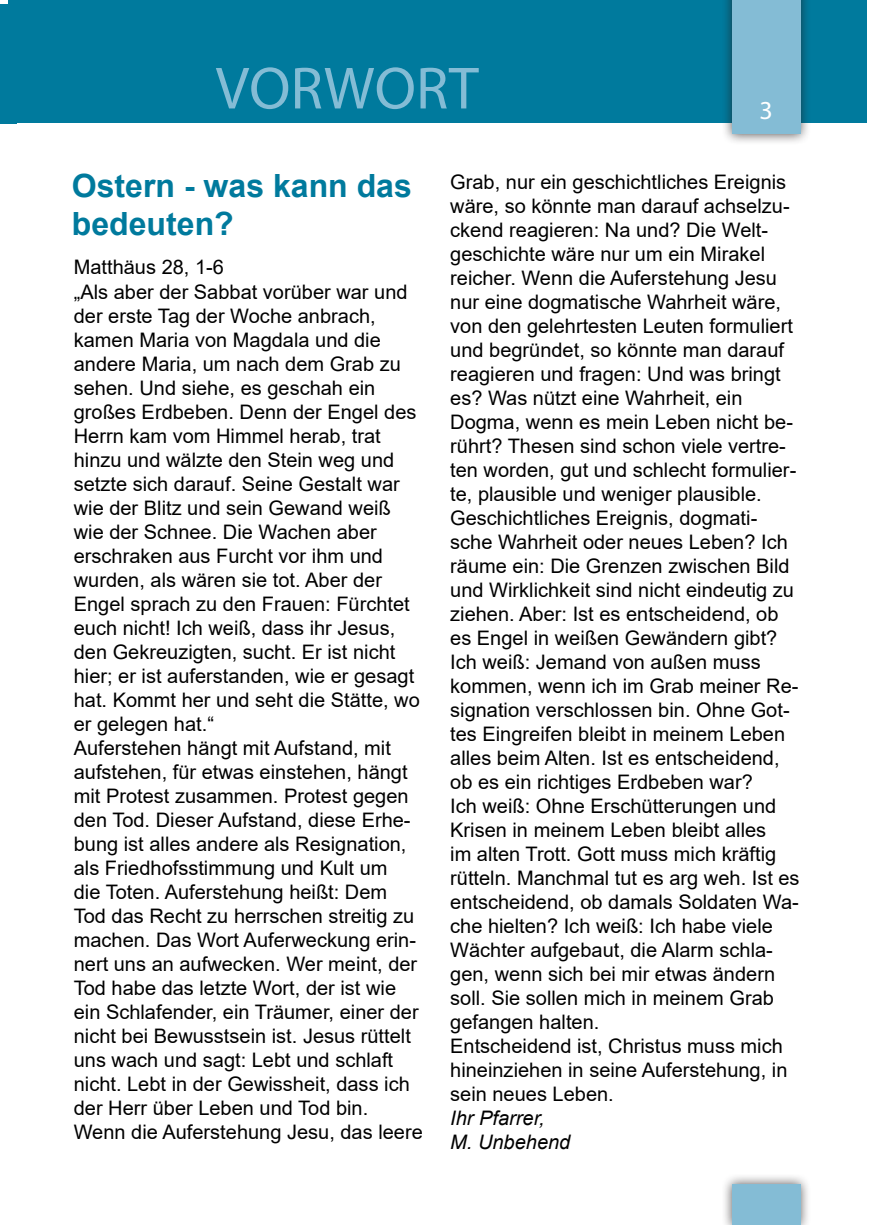
<style>
.page{position:relative;width:874px;height:1225px;background:#fff}
.page>*{position:absolute;margin:0;border:0;box-sizing:border-box;transform-origin:0 0}
.t1{font:60px "Myriad Pro";color:#84bcd5}
.Überschrift_1{font:700 32px/38px "Arial";color:#007a9d}
.t2{font:26px "Myriad Pro";color:#fff}
.Seitenzahl{font:20px/24px "Arial";color:#000}
.Seitenzahl-2{font:italic 20px "Arial";color:#000}
</style>
<div class="page">
<div style="left:0;top:4px;width:17px;height:119px;background:#007a9d"></div>
<div style="left:8px;top:0;width:857px;height:123px;background:#007a9d"></div>
<div style="left:720px;top:1173px;width:90px;height:52px;background:#231f20;opacity:.75"></div>
<div style="left:731px;top:1184px;width:68px;height:40px;background:#84bcd5"></div>
<div style="left:720px;top:0;width:90px;height:145px;background:#231f20;opacity:.75"></div>
<div style="left:731px;top:0;width:68px;height:134px;background:#84bcd5"></div>
<h1 class="t1" style="left:215px;top:51px;width:264px">VORWORT</h1>
<h3 class="t2" style="left:759px;top:94px;width:15px">3</h3>
<p class="Überschrift_1" style="left:72px;top:167px;width:341px">Ostern - was kann das bedeuten?</p>
<p class="Seitenzahl" style="left:74px;top:255px;width:152px">Matthäus 28, 1-6</p>
<p class="Seitenzahl" style="left:74px;top:279px;width:347px">„Als aber der Sabbat vorüber war und der erste Tag der Woche anbrach, kamen Maria von Magdala und die andere Maria, um nach dem Grab zu sehen. Und siehe, es geschah ein großes Erdbeben. Denn der Engel des Herrn kam vom Himmel herab, trat hinzu und wälzte den Stein weg und setzte sich darauf. Seine Gestalt war wie der Blitz und sein Gewand weiß wie der Schnee. Die Wachen aber erschraken aus Furcht vor ihm und wurden, als wären sie tot. Aber der Engel sprach zu den Frauen: Fürchtet euch nicht! Ich weiß, dass ihr Jesus, den Gekreuzigten, sucht. Er ist nicht hier; er ist auferstanden, wie er gesagt hat. Kommt her und seht die Stätte, wo er gelegen hat.“</p>
<p class="Seitenzahl" style="left:74px;top:735px;width:346px">Auferstehen hängt mit Aufstand, mit aufstehen, für etwas einstehen, hängt mit Protest zusammen. Protest gegen den Tod. Dieser Aufstand, diese Erhe&shy;bung ist alles andere als Resignation, als Friedhofsstimmung und Kult um die Toten. Auferstehung heißt: Dem Tod das Recht zu herrschen streitig zu machen. Das Wort Auferweckung erin&shy;nert uns an aufwecken. Wer meint, der Tod habe das letzte Wort, der ist wie ein Schlafender, ein Träumer, einer der nicht bei Bewusstsein ist. Jesus rüttelt uns wach und sagt: Lebt und schlaft nicht. Lebt in der Gewissheit, dass ich der Herr über Leben und Tod bin.</p>
<p class="Seitenzahl" style="left:74px;top:1119px;width:350px">Wenn die Auferstehung Jesu, das leere</p>
<p class="Seitenzahl" style="left:450px;top:169px;width:347px">Grab, nur ein geschichtliches Ereignis wäre, so könnte man darauf achselzu&shy;ckend reagieren: Na und? Die Welt&shy;geschichte wäre nur um ein Mirakel reicher. Wenn die Auferstehung Jesu nur eine dogmatische Wahrheit wäre, von den gelehrtesten Leuten formuliert und begründet, so könnte man darauf reagieren und fragen: Und was bringt es? Was nützt eine Wahrheit, ein Dogma, wenn es mein Leben nicht be&shy;rührt? Thesen sind schon viele vertre&shy;ten worden, gut und schlecht formulier&shy;te, plausible und weniger plausible.</p>
<p class="Seitenzahl" style="left:450px;top:505px;width:345px">Geschichtliches Ereignis, dogmati&shy;sche Wahrheit oder neues Leben? Ich räume ein: Die Grenzen zwischen Bild und Wirklichkeit sind nicht eindeutig zu ziehen. Aber: Ist es entscheidend, ob es Engel in weißen Gewändern gibt?</p>
<p class="Seitenzahl" style="left:450px;top:649px;width:349px">Ich weiß: Jemand von außen muss kommen, wenn ich im Grab meiner Re&shy;signation verschlossen bin. Ohne Got&shy;tes Eingreifen bleibt in meinem Leben alles beim Alten. Ist es entscheidend, ob es ein richtiges Erdbeben war?</p>
<p class="Seitenzahl" style="left:450px;top:793px;width:351px">Ich weiß: Ohne Erschütterungen und Krisen in meinem Leben bleibt alles<br>im alten Trott. Gott muss mich kräftig rütteln. Manchmal tut es arg weh. Ist es entscheidend, ob damals Soldaten Wa&shy;che hielten? Ich weiß: Ich habe viele Wächter aufgebaut, die Alarm schla&shy;gen, wenn sich bei mir etwas ändern soll. Sie sollen mich in meinem Grab gefangen halten.</p>
<p class="Seitenzahl" style="left:450px;top:1033px;width:338px">Entscheidend ist, Christus muss mich hineinziehen in seine Auferstehung, in sein neues Leben.</p>
<p class="Seitenzahl-2" style="left:450px;top:1105px;width:96px">Ihr Pfarrer,</p>
<p class="Seitenzahl-2" style="left:450px;top:1129px;width:122px">M. Unbehend</p>
</div>
